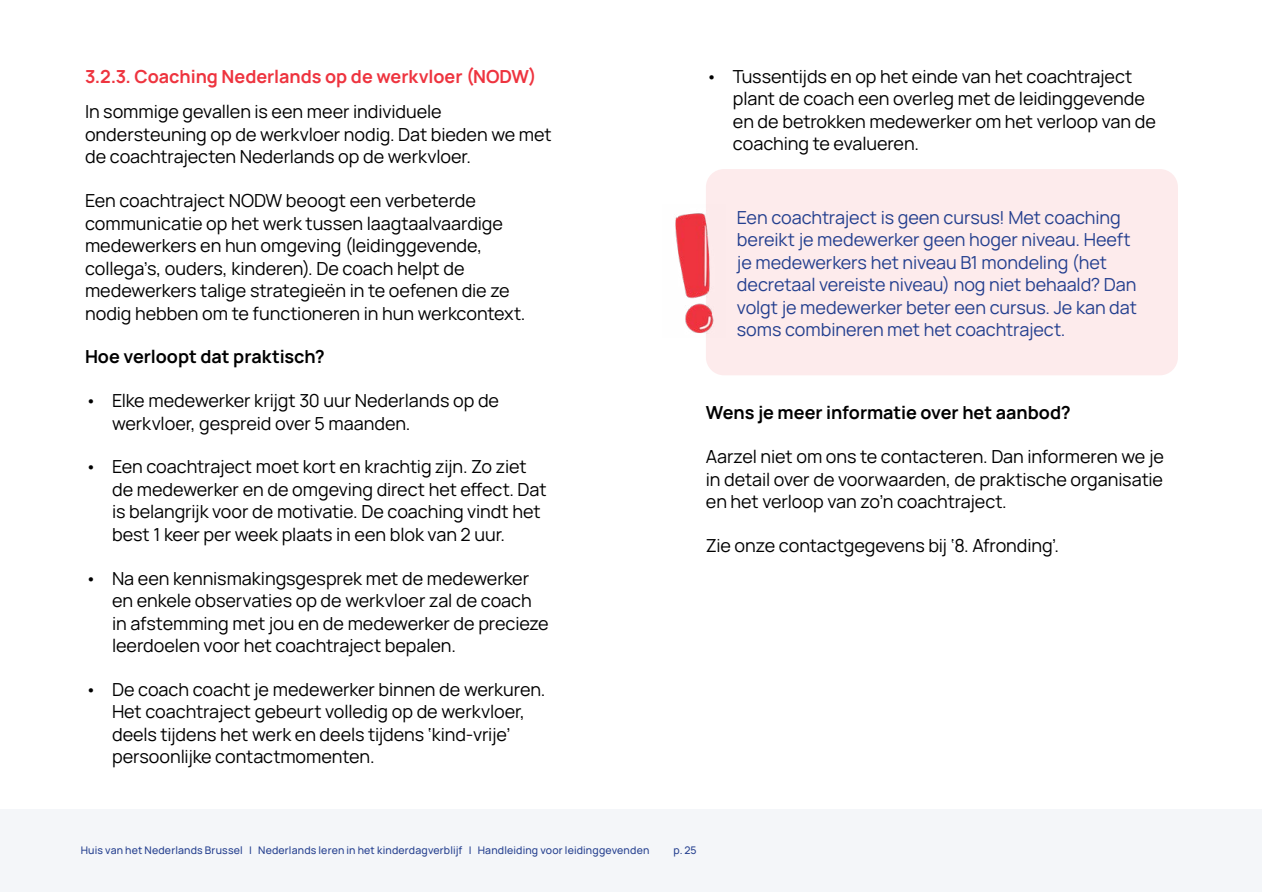
<style>
.page{position:relative;width:1263px;height:893px;background:#fff}
.page>*{position:absolute;margin:0;border:0;box-sizing:border-box;transform-origin:0 0}
.t1{font:18px/22.5px "Manrope";letter-spacing:-.005em;color:#000}
.t2{font:18px/22.5px "Manrope";letter-spacing:-.005em;color:#25408f}
.t3{font:700 18px "Manrope";color:#000}
.t4{font:700 18px "Manrope";letter-spacing:-.005em;color:#ee343f}
.t5{font:500 10.5px "Manrope";letter-spacing:.015em;color:#25408f}
</style>
<div class="page">
<div style="left:706px;top:169px;width:472px;height:206px;background:#fdebec;border-radius:18px"></div>
<img style="left:675px;top:213px;width:39px;height:120px">
<div style="left:1px;top:809px;width:1261px;height:83px;background:#f4f6f9"></div>
<p class="t4" style="left:85px;top:64px;width:453px">3.2.3. Coaching Nederlands op de werkvloer (NODW)</p>
<p class="t1" style="left:85px;top:100px;width:468px">In sommige gevallen is een meer individuele ondersteuning op de werkvloer nodig. Dat bieden we met de coachtrajecten Nederlands op de werkvloer.</p>
<p class="t1" style="left:85px;top:188px;width:442px">Een coachtraject NODW beoogt een verbeterde communicatie op het werk tussen laagtaalvaardige medewerkers en hun omgeving (leidinggevende, collega’s, ouders, kinderen). De coach helpt de medewerkers talige strategieën in te oefenen die ze nodig hebben om te functioneren in hun werkcontext.</p>
<p class="t3" style="left:85px;top:344px;width:241px">Hoe verloopt dat praktisch?</p>
<p class="t1" style="left:112px;top:388px;width:389px;text-indent:-27px">• Elke medewerker krijgt 30 uur Nederlands op de werkvloer, gespreid over 5 maanden.</p>
<p class="t1" style="left:112px;top:455px;width:436px;text-indent:-27px">• Een coachtraject moet kort en krachtig zijn. Zo ziet de medewerker en de omgeving direct het effect. Dat is belangrijk voor de motivatie. De coaching vindt het best 1 keer per week plaats in een blok van 2 uur.</p>
<p class="t1" style="left:112px;top:566px;width:438px;text-indent:-27px">• Na een kennismakingsgesprek met de medewerker en enkele observaties op de werkvloer zal de coach in afstemming met jou en de medewerker de precieze leerdoelen voor het coachtraject bepalen.</p>
<p class="t1" style="left:112px;top:677px;width:435px;text-indent:-27px">• De coach coacht je medewerker binnen de werkuren.<br>Het coachtraject gebeurt volledig op de werkvloer, deels tijdens het werk en deels tijdens ‘kind-vrije’ persoonlijke contactmomenten.</p>
<p class="t1" style="left:733px;top:64px;width:424px;text-indent:-27px">• Tussentijds en op het einde van het coachtraject plant de coach een overleg met de leidinggevende en de betrokken medewerker om het verloop van de coaching te evalueren.</p>
<p class="t2" style="left:737px;top:205px;width:401px">Een coachtraject is geen cursus! Met coaching bereikt je medewerker geen hoger niveau. Heeft je medewerkers het niveau B1 mondeling (het decretaal vereiste niveau) nog niet behaald? Dan volgt je medewerker beter een cursus. Je kan dat soms combineren met het coachtraject.</p>
<p class="t3" style="left:706px;top:400px;width:366px">Wens je meer informatie over het aanbod?</p>
<p class="t1" style="left:706px;top:444px;width:459px;text-align:justify">Aarzel niet om ons te contacteren. Dan informeren we je in detail over de voorwaarden, de praktische organisatie en het verloop van zo’n coachtraject.</p>
<p class="t1" style="left:706px;top:533px;width:355px">Zie onze contactgegevens bij ‘8. Afronding’.</p>
<p class="t5" style="left:81px;top:843px;width:570px">Huis van het Nederlands Brussel | Nederlands leren in het kinderdagverblijf | Handleiding voor leidinggevenden</p>
<p class="t5" style="left:673px;top:843px;width:25px">p. 25</p>
</div>
